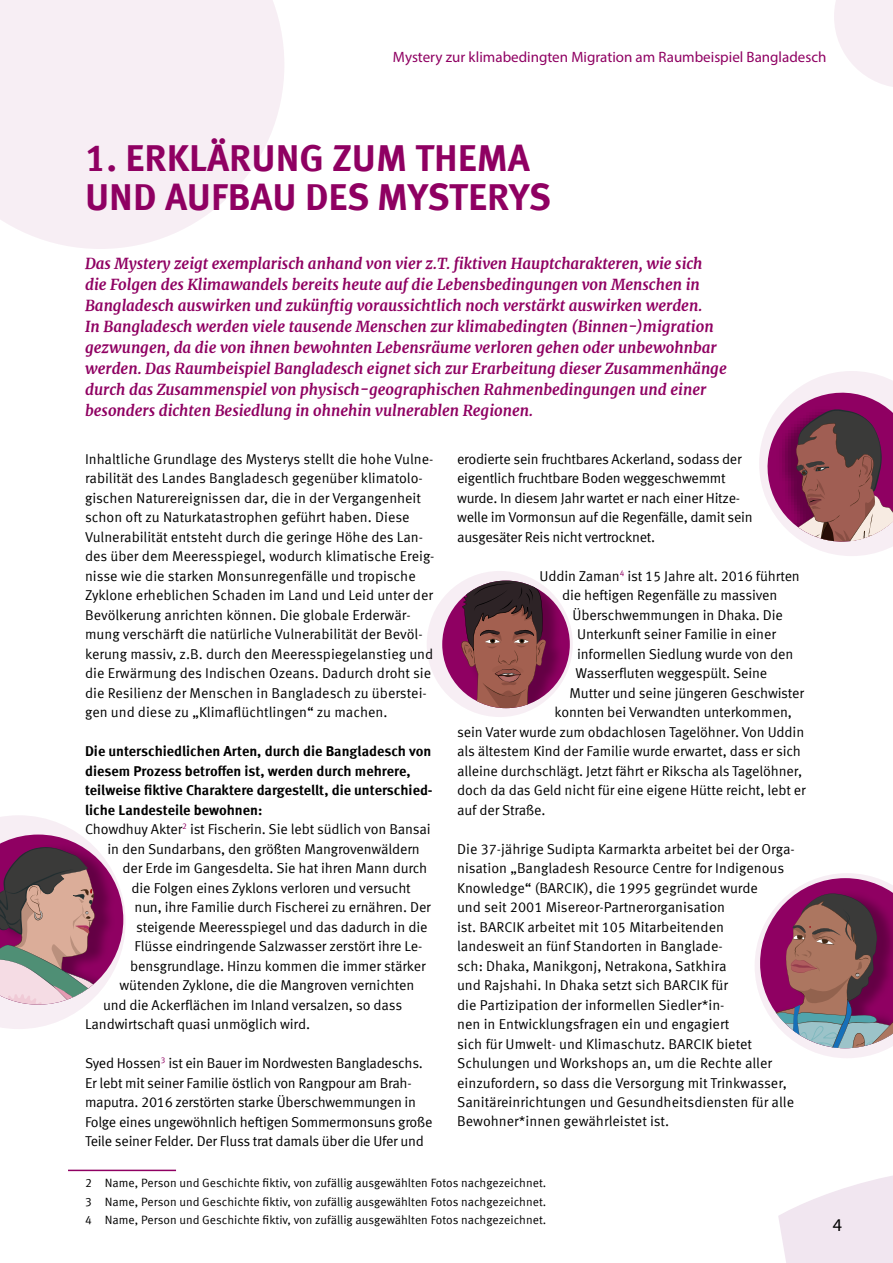
<style>
.page{position:relative;width:893px;height:1263px;background:#fff}
.page>*{position:absolute;margin:0;border:0;box-sizing:border-box;transform-origin:0 0}
.t1{font:700 37.5px/39px "Meta Offc";color:#8f0062}
.t2{font:18px "Myriad Pro";color:#000}
.t3{font:italic 700 15px/21px "Merriweather";color:#8f0062}
.t4{font:15px "Myriad Pro";color:#8f0062}
.t5{font:14.25px/19.5px "Meta Offc Norm";letter-spacing:-.01em;color:#000}
.t6{font:700 14.25px/19.5px "Meta Offc";color:#000}
.t7{font:12px/18.6px "Meta Offc Norm";color:#000;text-align:justify}
</style>
<div class="page">
<svg style="left:0;top:0;width:284px;height:249px;background:#f7f0f5"></svg>
<svg style="left:834px;top:0;width:59px;height:87px"></svg>
<div style="left:427px;top:571px;width:146px;height:146px;background:#f7eef4;border-radius:50%"></div>
<hr style="left:68px;top:1169px;width:108px;height:2px;background:#8f0062">
<svg style="left:0;top:815px;width:126px;height:214px"></svg>
<svg style="left:759px;top:371px;width:134px;height:185px"></svg>
<div style="left:442px;top:580px;width:128px;height:128px;background:#000;opacity:.3"></div>
<svg style="left:459px;top:580px;width:87px;height:129px;background:#824c53"></svg>
<svg style="left:755px;top:873px;width:138px;height:185px"></svg>
<svg style="left:778px;top:1176px;width:115px;height:87px"></svg>
<p class="t4" style="left:393px;top:48px;width:435px">Mystery zur klimabedingten Migration am Raumbeispiel Bangladesch</p>
<h1 class="t1" style="left:85px;top:140px;width:468px">1. ERKLÄRUNG ZUM THEMA<br>UND AUFBAU DES MYSTERYS</h1>
<p class="t3" style="left:85px;top:253px;width:643px">Das Mystery zeigt exemplarisch anhand von vier z.T. fiktiven Hauptcharakteren, wie sich die Folgen des Klimawandels bereits heute auf die Lebensbedingungen von Menschen in Bangladesch auswirken und zukünftig voraussichtlich noch verstärkt auswirken werden.<br>In Bangladesch werden viele tausende Menschen zur klimabedingten (Binnen-)migration gezwungen, da die von ihnen bewohnten Lebensräume verloren gehen oder unbewohnbar werden. Das Raumbeispiel Bangladesch eignet sich zur Erarbeitung dieser Zusammenhänge durch das Zusammenspiel von physisch-geographischen Rahmenbedingungen und einer besonders dichten Besiedlung in ohnehin vulnerablen Regionen.</p>
<p class="t5" style="left:85px;top:449px;width:351px">Inhaltliche Grundlage des Mysterys stellt die hohe Vulne&shy;rabilität des Landes Bangladesch gegenüber klimatolo&shy;gischen Naturereignissen dar, die in der Vergangenheit schon oft zu Naturkatastrophen geführt haben. Diese Vulnerabilität entsteht durch die geringe Höhe des Lan&shy;des über dem Meeresspiegel, wodurch klimatische Ereig&shy;nisse wie die starken Monsunregenfälle und tropische Zyklone erheblichen Schaden im Land und Leid unter der Bevölkerung anrichten können. Die globale Erderwär&shy;mung verschärft die natürliche Vulnerabilität der Bevöl&shy;kerung massiv, z.B. durch den Meeresspiegelanstieg und die Erwärmung des Indischen Ozeans. Dadurch droht sie die Resilienz der Menschen in Bangladesch zu überstei&shy;gen und diese zu „Klimaflüchtlingen“ zu machen.</p>
<p class="t6" style="left:85px;top:742px;width:349px">Die unterschiedlichen Arten, durch die Bangladesch von diesem Prozess betroffen ist, werden durch mehrere, teilweise fiktive Charaktere dargestellt, die unterschied&shy;liche Landesteile bewohnen:</p>
<p class="t5" style="left:85px;top:820px;width:347px">Chowdhuy Akter<sup>2</sup> ist Fischerin. Sie lebt südlich von Bansai</p>
<p class="t5" style="left:108px;top:839px;width:314px">in den Sundarbans, den größten Mangrovenwäldern</p>
<p class="t5" style="left:123px;top:859px;width:306px">der Erde im Gangesdelta. Sie hat ihren Mann durch</p>
<p class="t5" style="left:132px;top:878px;width:281px">die Folgen eines Zyklons verloren und versucht</p>
<p class="t5" style="left:135px;top:898px;width:298px">nun, ihre Familie durch Fischerei zu ernähren. Der</p>
<p class="t5" style="left:136px;top:917px;width:293px">steigende Meeresspiegel und das dadurch in die</p>
<p class="t5" style="left:135px;top:937px;width:289px">Flüsse eindringende Salzwasser zerstört ihre Le-</p>
<p class="t5" style="left:130px;top:956px;width:297px">bensgrundlage. Hinzu kommen die immer stärker</p>
<p class="t5" style="left:120px;top:976px;width:296px">wütenden Zyklone, die die Mangroven vernichten</p>
<p class="t5" style="left:103px;top:995px;width:301px">und die Ackerflächen im Inland versalzen, so dass</p>
<p class="t5" style="left:85px;top:1015px;width:227px">Landwirtschaft quasi unmöglich wird.</p>
<p class="t5" style="left:85px;top:1054px;width:349px">Syed Hossen<sup>3</sup> ist ein Bauer im Nordwesten Bangladeschs.<br>Er lebt mit seiner Familie östlich von Rangpour am Brah&shy;maputra. 2016 zerstörten starke Überschwemmungen in Folge eines ungewöhnlich heftigen Sommermonsuns große Teile seiner Felder. Der Fluss trat damals über die Ufer und</p>
<p class="t5" style="left:457px;top:449px;width:297px">erodierte sein fruchtbares Ackerland, sodass der eigentlich fruchtbare Boden weggeschwemmt wurde. In diesem Jahr wartet er nach einer Hitze&shy;welle im Vormonsun auf die Regenfälle, damit sein ausgesäter Reis nicht vertrocknet.</p>
<p class="t5" style="left:540px;top:566px;width:262px;text-align:center">Uddin Zaman<sup>4</sup> ist 15 Jahre alt. 2016 führten die heftigen Regenfälle zu massiven</p>
<p class="t5" style="left:573px;top:605px;width:212px">Überschwemmungen in Dhaka. Die</p>
<p class="t5" style="left:577px;top:625px;width:200px">Unterkunft seiner Familie in einer</p>
<p class="t5" style="left:577px;top:644px;width:218px">informellen Siedlung wurde von den</p>
<p class="t5" style="left:576px;top:664px;width:193px">Wasserfluten weggespült. Seine</p>
<p class="t5" style="left:570px;top:683px;width:236px">Mutter und seine jüngeren Geschwister</p>
<p class="t5" style="left:555px;top:703px;width:239px">konnten bei Verwandten unterkommen,</p>
<p class="t5" style="left:457px;top:722px;width:349px">sein Vater wurde zum obdachlosen Tagelöhner. Von Uddin</p>
<p class="t5" style="left:457px;top:742px;width:345px">als ältestem Kind der Familie wurde erwartet, dass er sich</p>
<p class="t5" style="left:457px;top:761px;width:347px">alleine durchschlägt. Jetzt fährt er Rikscha als Tagelöhner,</p>
<p class="t5" style="left:457px;top:781px;width:350px">doch da das Geld nicht für eine eigene Hütte reicht, lebt er</p>
<p class="t5" style="left:457px;top:800px;width:90px">auf der Straße.</p>
<p class="t5" style="left:457px;top:839px;width:339px">Die 37-jährige Sudipta Karmarkta arbeitet bei der Orga&shy;nisation „Bangladesh Resource Centre for Indigenous Knowledge“ (BARCIK), die 1995 gegründet wurde<br>und seit 2001 Misereor-Partnerorganisation<br>ist. BARCIK arbeitet mit 105 Mitarbeitenden<br>landesweit an fünf Standorten in Banglade-<br>sch: Dhaka, Manikgonj, Netrakona, Satkhira<br>und Rajshahi. In Dhaka setzt sich BARCIK für<br>die Partizipation der informellen Siedler*in-<br>nen in Entwicklungsfragen ein und engagiert<br>sich für Umwelt- und Klimaschutz. BARCIK bietet Schulungen und Workshops an, um die Rechte aller einzufordern, so dass die Versorgung mit Trinkwasser, Sanitäreinrichtungen und Gesundheitsdiensten für alle Bewohner*innen gewährleistet ist.</p>
<p class="t7" style="left:85px;top:1174px;width:463px">2 Name, Person und Geschichte fiktiv, von zufällig ausgewählten Fotos nachgezeichnet.<br>3 Name, Person und Geschichte fiktiv, von zufällig ausgewählten Fotos nachgezeichnet.<br>4 Name, Person und Geschichte fiktiv, von zufällig ausgewählten Fotos nachgezeichnet.</p>
<p class="t2" style="left:833px;top:1214px;width:11px">4</p>
</div>
